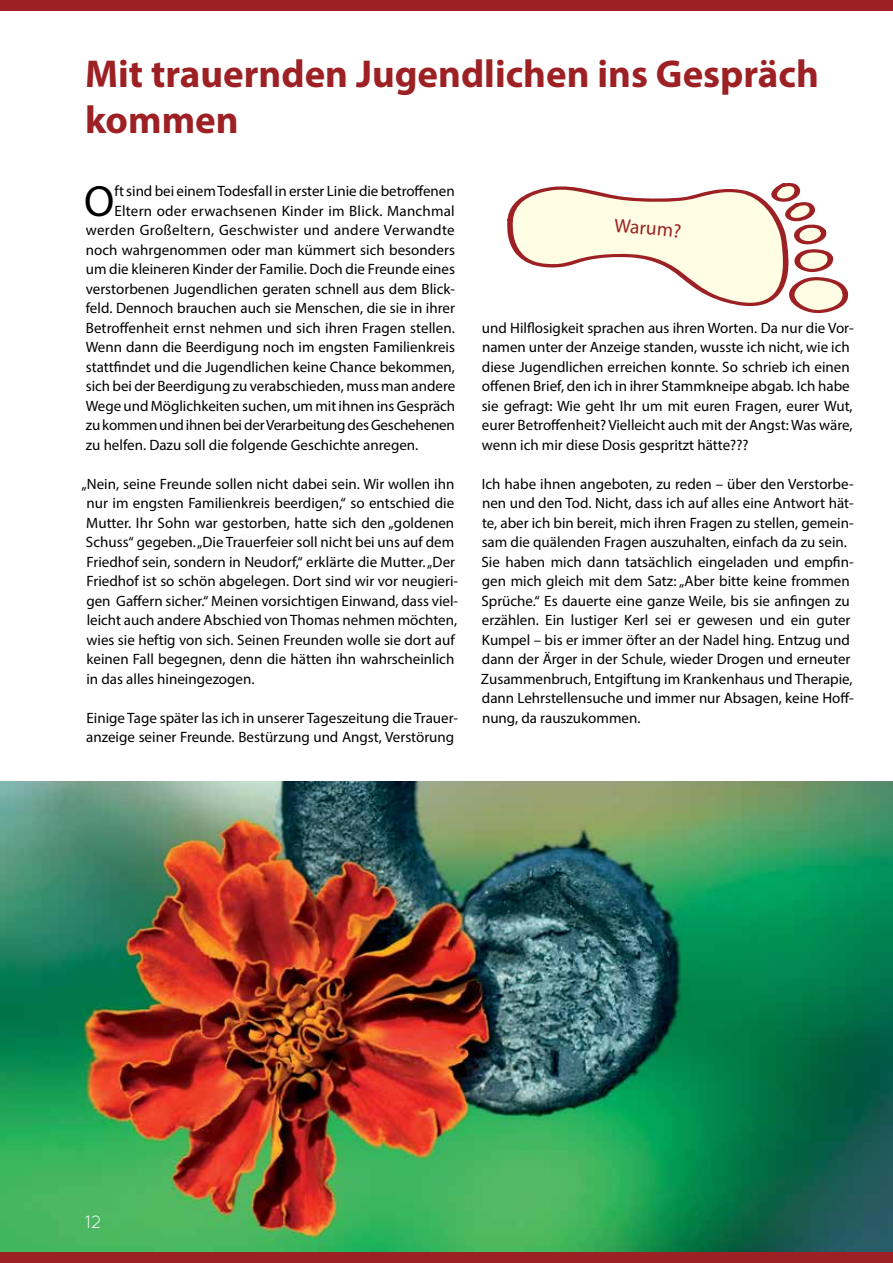
<style>
.page{position:relative;width:893px;height:1263px;background:#fff}
.page>*{position:absolute;margin:0;border:0;box-sizing:border-box;transform-origin:0 0}
.t1{font:43.95px "Myriad Pro";color:#000}
.t2{font:700 39px/46.8px "Myriad Pro";color:#9d2124}
.t3{font:18px "Quicksand";color:#fff}
.t4{font:15px/19.5px "Myriad Pro";color:#000}
.t5{font:15px "Myriad Pro";letter-spacing:.025em;color:#000}
</style>
<div class="page">
<img style="left:0;top:781px;width:893px;height:471px">
<div style="left:0;top:1252px;width:893px;height:11px;background:#9d2124"></div>
<div style="left:0;top:0;width:893px;height:11px;background:#9d2124"></div>
<svg style="left:507px;top:182px;width:342px;height:132px"></svg>
<h2 class="t2" style="left:85px;top:49px;width:735px">Mit trauernden Jugendlichen ins Gespräch kommen</h2>
<h1 class="t1" style="left:84px;top:174px;width:32px">O</h1>
<p class="t4" style="left:114px;top:181px;width:342px">ft sind bei einem Todesfall in erster Linie die betroffenen</p>
<p class="t4" style="left:114px;top:201px;width:342px">Eltern oder erwachsenen Kinder im Blick. Manchmal</p>
<p class="t5" style="left:86px;top:221px;width:370px">werden Großeltern, Geschwister und andere Verwandte</p>
<p class="t4" style="left:86px;top:240px;width:371px">noch wahrgenommen oder man kümmert sich besonders</p>
<p class="t4" style="left:86px;top:259px;width:371px">um die kleineren Kinder der Familie. Doch die Freunde eines</p>
<p class="t4" style="left:86px;top:279px;width:371px">verstorbenen Jugendlichen geraten schnell aus dem Blick-</p>
<p class="t4" style="left:86px;top:298px;width:371px">feld. Dennoch brauchen auch sie Menschen, die sie in ihrer</p>
<p class="t4" style="left:86px;top:318px;width:371px">Betroffenheit ernst nehmen und sich ihren Fragen stellen.</p>
<p class="t4" style="left:86px;top:337px;width:371px">Wenn dann die Beerdigung noch im engsten Familienkreis</p>
<p class="t4" style="left:86px;top:357px;width:371px">stattfindet und die Jugendlichen keine Chance bekommen,</p>
<p class="t4" style="left:86px;top:376px;width:371px">sich bei der Beerdigung zu verabschieden, muss man andere</p>
<p class="t4" style="left:86px;top:396px;width:371px">Wege und Möglichkeiten suchen, um mit ihnen ins Gespräch</p>
<p class="t4" style="left:86px;top:415px;width:370px">zu kommen und ihnen bei der Verarbeitung des Geschehenen</p>
<p class="t4" style="left:86px;top:435px;width:334px">zu helfen. Dazu soll die folgende Geschichte anregen.</p>
<p class="t4" style="left:82px;top:474px;width:378px">„Nein, seine Freunde sollen nicht dabei sein. Wir wollen ihn nur im engsten Familienkreis beerdigen,“ so entschied die Mutter. Ihr Sohn war gestorben, hatte sich den „goldenen Schuss“ gegeben. „Die Trauerfeier soll nicht bei uns auf dem Friedhof sein, sondern in Neudorf,“ erklärte die Mutter. „Der Friedhof ist so schön abgelegen. Dort sind wir vor neugieri&shy;gen Gaffern sicher.“ Meinen vorsichtigen Einwand, dass viel&shy;leicht auch andere Abschied von Thomas nehmen möchten, wies sie heftig von sich. Seinen Freunden wolle sie dort auf keinen Fall begegnen, denn die hätten ihn wahrscheinlich in das alles hineingezogen.</p>
<p class="t4" style="left:86px;top:708px;width:373px">Einige Tage später las ich in unserer Tageszeitung die Trauer&shy;anzeige seiner Freunde. Bestürzung und Angst, Verstörung</p>
<p class="t4" style="left:482px;top:318px;width:373px">und Hilflosigkeit sprachen aus ihren Worten. Da nur die Vor&shy;namen unter der Anzeige standen, wusste ich nicht, wie ich diese Jugendlichen erreichen konnte. So schrieb ich einen offenen Brief, den ich in ihrer Stammkneipe abgab. Ich habe sie gefragt: Wie geht Ihr um mit euren Fragen, eurer Wut, eurer Betroffenheit? Vielleicht auch mit der Angst: Was wäre, wenn ich mir diese Dosis gespritzt hätte???</p>
<p class="t4" style="left:481px;top:474px;width:374px">Ich habe ihnen angeboten, zu reden – über den Verstorbe&shy;nen und den Tod. Nicht, dass ich auf alles eine Antwort hät&shy;te, aber ich bin bereit, mich ihren Fragen zu stellen, gemein&shy;sam die quälenden Fragen auszuhalten, einfach da zu sein.<br>Sie haben mich dann tatsächlich eingeladen und empfin&shy;gen mich gleich mit dem Satz: „Aber bitte keine frommen Sprüche.“ Es dauerte eine ganze Weile, bis sie anfingen zu erzählen. Ein lustiger Kerl sei er gewesen und ein guter Kumpel – bis er immer öfter an der Nadel hing. Entzug und dann der Ärger in der Schule, wieder Drogen und erneuter Zusammenbruch, Entgiftung im Krankenhaus und Therapie, dann Lehrstellensuche und immer nur Absagen, keine Hoff&shy;nung, da rauszukommen.</p>
<p class="t3" style="left:85px;top:1212px;width:18px">12</p>
</div>
